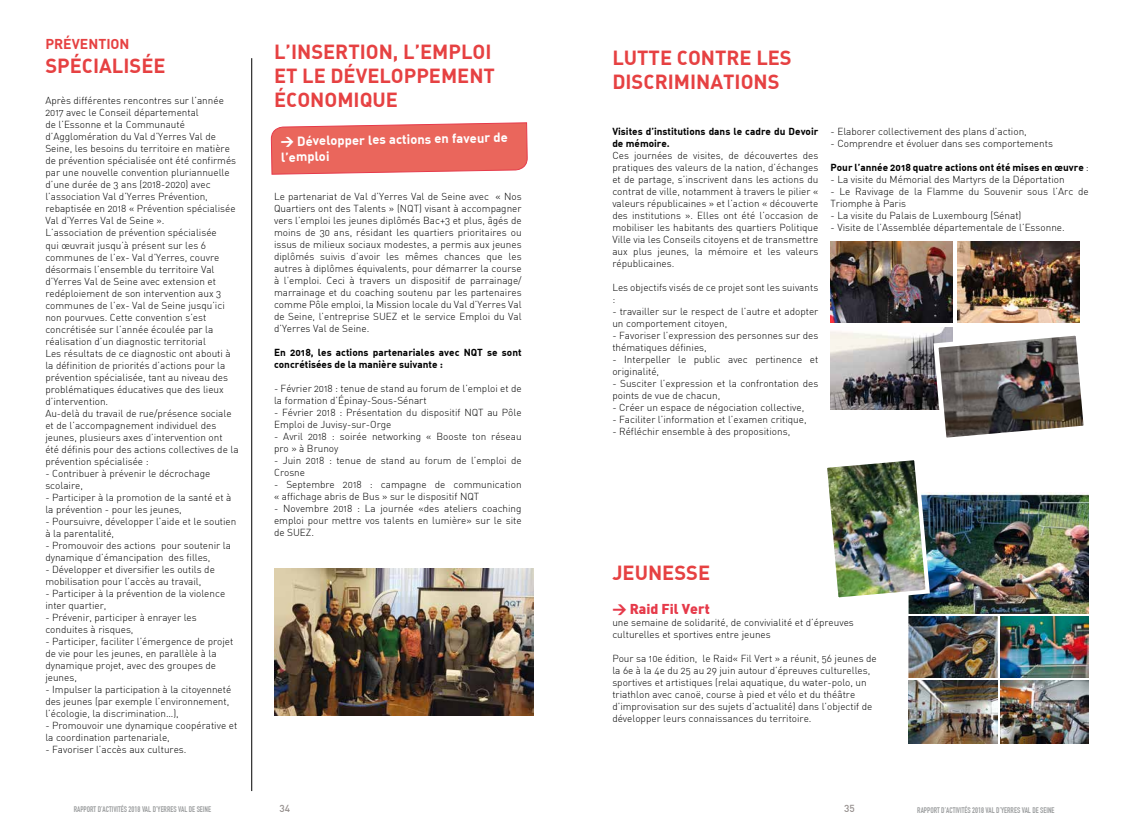
<style>
.page{position:relative;width:1134px;height:823px;background:#fff}
.page>*{position:absolute;margin:0;border:0;box-sizing:border-box;transform-origin:0 0}
.t1{font:700 20px/24px "DIN Alternate";color:#e64142}
.t2{font:900 14px "DIN";color:#e63a4a}
.t3{font:700 14px "DIN Alternate";color:#e64142}
.t4{font:700 13px/15.6px "DIN Alternate";color:#fff}
.t5{font:300 10px/12px "DIN Alternate";color:#000}
.t6{font:300 10px/12px "DIN";color:#000}
.t7{font:700 10px/12px "DIN Alternate";color:#000}
.t8{font:500 10px "DIN";color:#96908e}
.t9{font:700 8px "DIN Condensed";color:#9c9e9f}
.s1{font-family:"DIN";font-weight:900}
.s2{font-family:"DIN";font-weight:300}
</style>
<div class="page">
<hr style="left:252px;top:58px;width:1px;height:732px;background:#000">
<img style="left:908px;top:680px;width:89px;height:63px">
<img style="left:1000px;top:616px;width:88px;height:61px">
<img style="left:1000px;top:680px;width:89px;height:63px">
<svg style="left:270px;top:122px;width:258px;height:53px;background:#ec746c"></svg>
<img style="left:830px;top:241px;width:122px;height:82px">
<img style="left:957px;top:241px;width:122px;height:82px">
<img style="left:830px;top:327px;width:122px;height:82px">
<img style="left:908px;top:492px;width:181px;height:121px">
<img style="left:908px;top:616px;width:89px;height:61px">
<img style="left:827px;top:460px;width:105px;height:143px">
<img style="left:931px;top:328px;width:153px;height:110px">
<img style="left:274px;top:568px;width:260px;height:146px">
<h2 class="t3" style="left:45px;top:35px;width:86px">PRÉVENTION</h2>
<h1 class="t1" style="left:45px;top:53px;width:122px">SPÉCIALISÉE</h1>
<p class="t5" style="left:45px;top:95px;width:195px">Après différentes rencontres sur l’année 2017 avec le Conseil départemental<br>de l’Essonne et la Communauté d’Agglomération du Val d’Yerres Val de Seine, les besoins du territoire en matière de prévention spécialisée ont été confirmés par une nouvelle convention pluriannuelle d’une durée de 3 ans (2018-2020) avec l’association Val d’Yerres Prévention, rebaptisée en 2018 « Prévention spécialisée Val d’Yerres Val de Seine ».<br>L’association de prévention spécialisée<br>qui œuvrait jusqu’à présent sur les 6 communes de l’ex- Val d’Yerres, couvre désormais l’ensemble du territoire Val d’Yerres Val de Seine avec extension et redéploiement de son intervention aux 3 communes de l’ex- Val de Seine jusqu’ici non pourvues. Cette convention s’est concrétisée sur l’année écoulée par la réalisation d’un diagnostic territorial<br>Les résultats de ce diagnostic ont abouti à la définition de priorités d’actions pour la prévention spécialisée, tant au niveau des problématiques éducatives que des lieux d’intervention.<br>Au-delà du travail de rue/présence sociale et de l’accompagnement individuel des jeunes, plusieurs axes d’intervention ont été définis pour des actions collectives de la prévention spécialisée :</p>
<p class="t5" style="left:45px;top:467px;width:166px">- Contribuer à prévenir le décrochage scolaire,</p>
<p class="t5" style="left:45px;top:491px;width:188px">- Participer à la promotion de la santé et à la prévention - pour les jeunes,</p>
<p class="t5" style="left:45px;top:515px;width:193px">- Poursuivre, développer l’aide et le soutien à la parentalité,</p>
<p class="t5" style="left:45px;top:539px;width:187px">- Promouvoir des actions pour soutenir la dynamique d’émancipation des filles,</p>
<p class="t5" style="left:45px;top:563px;width:171px">- Développer et diversifier les outils de mobilisation pour l’accès au travail,</p>
<p class="t5" style="left:45px;top:587px;width:181px">- Participer à la prévention de la violence inter quartier,</p>
<p class="t5" style="left:45px;top:611px;width:153px">- Prévenir, participer à enrayer les conduites à risques,</p>
<p class="t5" style="left:45px;top:635px;width:190px">- Participer, faciliter l’émergence de projet de vie pour les jeunes, en parallèle à la dynamique projet, avec des groupes de jeunes,</p>
<p class="t5" style="left:45px;top:683px;width:187px">- Impulser la participation à la citoyenneté des jeunes (par exemple l’environnement, l’écologie, la discrimination…),</p>
<p class="t5" style="left:45px;top:719px;width:193px">- Promouvoir une dynamique coopérative et la coordination partenariale,</p>
<p class="t5" style="left:45px;top:743px;width:143px">- Favoriser l’accès aux cultures.</p>
<h1 class="t1" style="left:274px;top:39px;width:222px">L’INSERTION, L’EMPLOI<br>ET LE DÉVELOPPEMENT<br>ÉCONOMIQUE</h1>
<h1 class="t1" style="left:612px;top:45px;width:181px">LUTTE CONTRE LES<br>DISCRIMINATIONS</h1>
<h3 class="t4" style="left:281px;top:133px;width:228px;rotate:-1deg"><span class="s1">&gt;</span> Développer les actions en faveur de l’emploi</h3>
<p class="t7" style="left:612px;top:125px;width:207px">Visites d’institutions dans le cadre du Devoir de mémoire.</p>
<p class="t6" style="left:612px;top:149px;width:207px;text-align:justify">Ces journées de visites, de découvertes des pratiques des valeurs de la nation, d’échanges et de partage, s’inscrivent dans les actions du contrat de ville, notamment à travers le pilier « valeurs républicaines » et l’action « découverte des institutions ». Elles ont été l’occasion de mobiliser les habitants des quartiers Politique Ville via les Conseils citoyens et de transmettre aux plus jeunes, la mémoire et les valeurs républicaines.</p>
<p class="t6" style="left:612px;top:281px;width:207px">Les objectifs visés de ce projet sont les suivants :</p>
<p class="t6" style="left:612px;top:305px;width:207px">- travailler sur le respect de l’autre et adopter un comportement citoyen,</p>
<p class="t6" style="left:612px;top:329px;width:207px">- Favoriser l’expression des personnes sur des thématiques définies,</p>
<p class="t6" style="left:612px;top:353px;width:207px">- Interpeller le public avec pertinence et originalité,</p>
<p class="t6" style="left:612px;top:377px;width:207px">- Susciter l’expression et la confrontation des points de vue de chacun,</p>
<p class="t6" style="left:612px;top:401px;width:193px">- Créer un espace de négociation collective,</p>
<p class="t6" style="left:612px;top:413px;width:196px">- Faciliter l’information et l’examen critique,</p>
<p class="t6" style="left:612px;top:425px;width:179px">- Réfléchir ensemble à des propositions,</p>
<p class="t5" style="left:274px;top:190px;width:249px;text-align:justify">Le partenariat de Val d’Yerres Val de Seine avec « Nos Quartiers ont des Talents » (NQT) visant à accompagner vers l’emploi les jeunes diplômés Bac+3 et plus, âgés de moins de 30 ans, résidant les quartiers prioritaires ou issus de milieux sociaux modestes, a permis aux jeunes diplômés suivis d’avoir les mêmes chances que les autres à diplômes équivalents, pour démarrer la course à l’emploi. Ceci à travers un dispositif de parrainage/ marrainage et du coaching soutenu par les partenaires comme Pôle emploi, la Mission locale du Val d’Yerres Val de Seine, l’entreprise SUEZ et le service Emploi du Val d’Yerres Val de Seine.</p>
<p class="t7" style="left:274px;top:345px;width:249px">En 2018, les actions partenariales avec NQT se sont concrétisées de la manière suivante :</p>
<p class="t5" style="left:274px;top:382px;width:249px">- Février 2018 : tenue de stand au forum de l’emploi et de la formation d’Épinay-Sous-Sénart</p>
<p class="t5" style="left:274px;top:406px;width:249px">- Février 2018 : Présentation du dispositif NQT au Pôle<br>Emploi de Juvisy-sur-Orge</p>
<p class="t5" style="left:274px;top:430px;width:249px">- Avril 2018 : soirée networking « Booste ton réseau pro » à Brunoy</p>
<p class="t5" style="left:274px;top:454px;width:249px">- Juin 2018 : tenue de stand au forum de l’emploi de<br>Crosne</p>
<p class="t5" style="left:274px;top:478px;width:249px">- Septembre 2018 : campagne de communication « affichage abris de Bus » sur le dispositif NQT</p>
<p class="t5" style="left:274px;top:502px;width:249px;text-align:justify">- Novembre 2018 : La journée «des ateliers coaching emploi pour mettre vos talents en lumière» sur le site de SUEZ.</p>
<h1 class="t1" style="left:612px;top:559px;width:99px">JEUNESSE</h1>
<p class="t6" style="left:830px;top:125px;width:198px">- Elaborer collectivement des plans d’action,</p>
<p class="t6" style="left:830px;top:137px;width:224px">- Comprendre et évoluer dans ses comportements</p>
<p class="t7" style="left:830px;top:161px;width:260px">Pour l’année 2018 quatre actions ont été mises en œuvre <span class="s2">:</span></p>
<p class="t6" style="left:830px;top:173px;width:236px">- La visite du Mémorial des Martyrs de la Déportation</p>
<p class="t6" style="left:830px;top:185px;width:260px">- Le Ravivage de la Flamme du Souvenir sous l’Arc de<br>Triomphe à Paris</p>
<p class="t6" style="left:830px;top:209px;width:192px">- La visite du Palais de Luxembourg (Sénat)</p>
<p class="t6" style="left:830px;top:221px;width:236px">- Visite de l’Assemblée départementale de l’Essonne.</p>
<h2 class="t2" style="left:612px;top:599px;width:99px">&gt; Raid Fil Vert</h2>
<p class="t5" style="left:612px;top:616px;width:243px">une semaine de solidarité, de convivialité et d’épreuves culturelles et sportives entre jeunes</p>
<p class="t5" style="left:612px;top:652px;width:266px">Pour sa 10e édition, le Raid« Fil Vert » a réunit, 56 jeunes de la 6e à la 4e du 25 au 29 juin autour d’épreuves culturelles, sportives et artistiques (relai aquatique, du water-polo, un triathlon avec canoë, course à pied et vélo et du théâtre d’improvisation sur des sujets d’actualité) dans l’objectif de développer leurs connaissances du territoire.</p>
<p class="t9" style="left:74px;top:804px;width:139px">RAPPORT D’ACTIVITÉS 2018 VAL D’YERRES VAL DE SEINE</p>
<p class="t8" style="left:280px;top:801px;width:12px">34</p>
<p class="t8" style="left:844px;top:802px;width:12px">35</p>
<p class="t9" style="left:917px;top:804px;width:139px">RAPPORT D’ACTIVITÉS 2018 VAL D’YERRES VAL DE SEINE</p>
</div>
